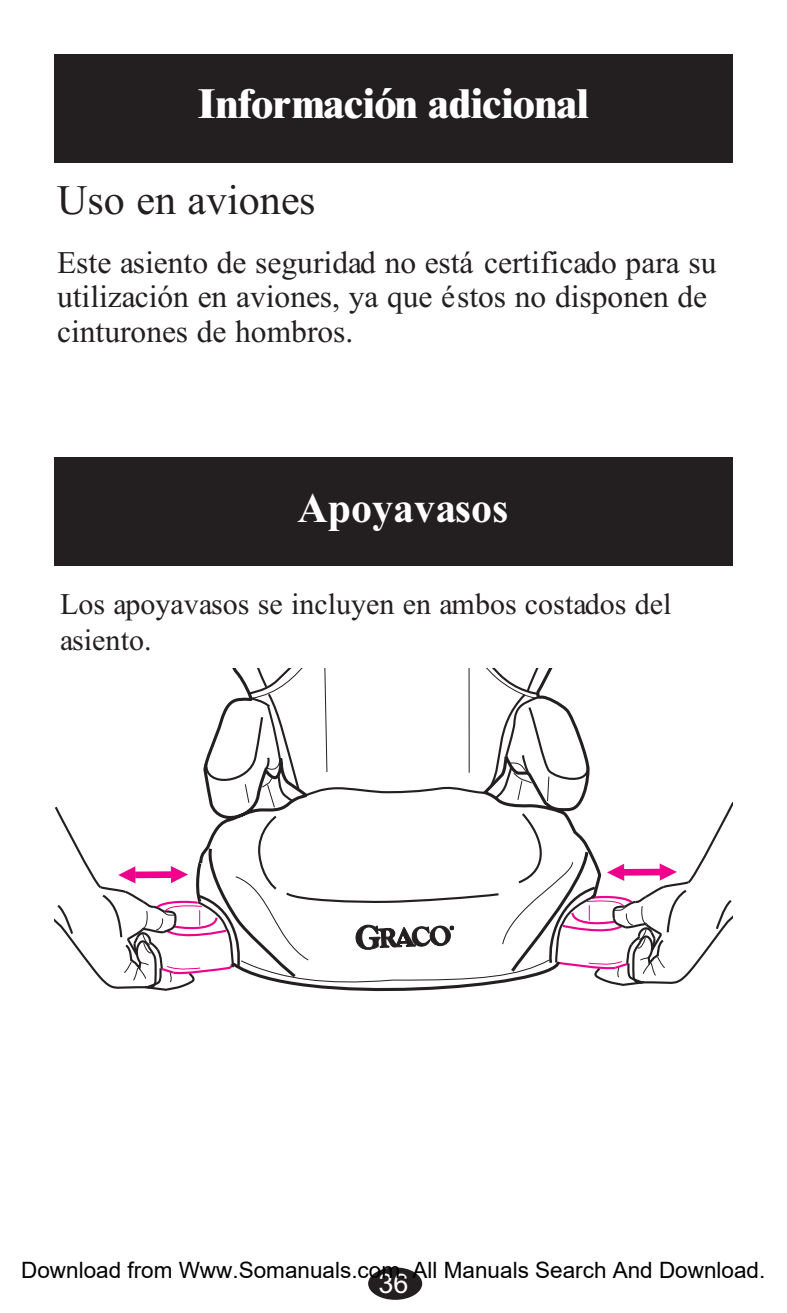
<style>
.page{position:relative;width:787px;height:1313px;background:#fff}
.page>*{position:absolute;margin:0;border:0;box-sizing:border-box;transform-origin:0 0}
.t1{font:800 42px "Times New Roman";letter-spacing:-.015em;color:#fff}
.t2{font:42px "Times New Roman";color:#231f20}
.t3{font:700 42px "Times New Roman";color:#fff}
.t4{font:31.5px/34.5px "Times New Roman";color:#231f20}
.t5{font:30px/36px "Times New Roman";color:#231f20}
.t6{font:27px "Arial";color:#fff}
.t7{font:22.5px "Arial";color:#000}
</style>
<div class="page">
<div style="left:368px;top:1267px;width:54px;height:32px;background:#231f20;border-radius:50%"></div>
<div style="left:54px;top:54px;width:678px;height:108px;background:#231f20"></div>
<svg style="left:54px;top:668px;width:678px;height:324px"></svg>
<div style="left:54px;top:458px;width:678px;height:108px;background:#231f20"></div>
<h1 class="t1" style="left:197px;top:79px;width:393px">Información adicional</h1>
<h1 class="t2" style="left:57px;top:175px;width:260px">Uso en aviones</h1>
<p class="t4" style="left:57px;top:244px;width:660px">Este asiento de seguridad no está certificado para su utilización en aviones, ya que éstos no disponen de cinturones de hombros.</p>
<h1 class="t3" style="left:297px;top:483px;width:212px">Apoyavasos</h1>
<p class="t5" style="left:60px;top:585px;width:612px">Los apoyavasos se incluyen en ambos costados del asiento.</p>
<p class="t7" style="left:21px;top:1257px;width:745px">Download from Www.Somanuals.com. All Manuals Search And Download.</p>
<p class="t6" style="left:378px;top:1267px;width:32px">36</p>
</div>
